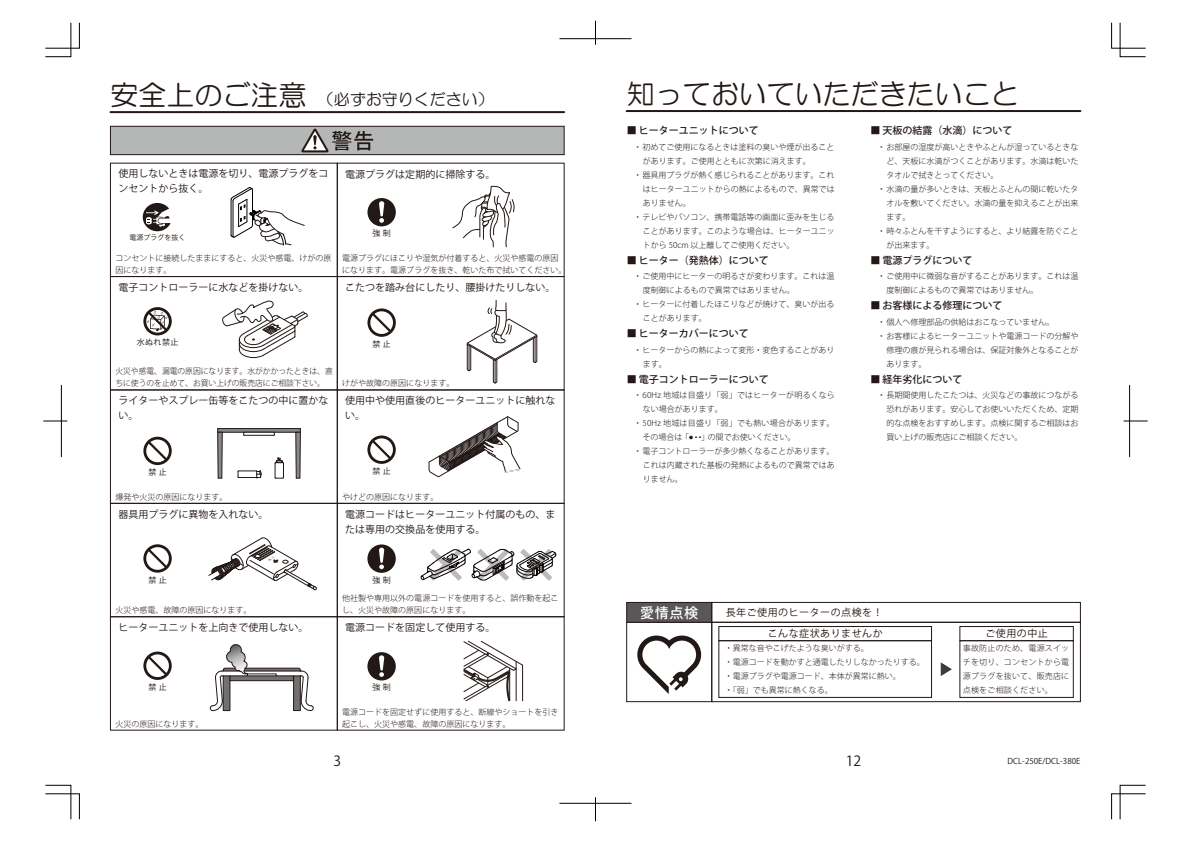
<style>
.page{position:relative;width:1191px;height:842px;background:#fff}
.page>*{position:absolute;margin:0;border:0;box-sizing:border-box;transform-origin:0 0}
.t1{font:28px "HG Maru Gothic MPRO";color:#221815}
.t2{font:16px "HG Maru Gothic MPRO";color:#221815}
.t3{font:500 14px "Koz Go Pro";color:#fff}
.t4{font:14px "Koz Go Pro";color:#221815}
.t5{font:10px/15px "Koz Go Pro";color:#221815}
.t6{font:500 10px "Koz Go Pro";color:#221815}
.t7{font:10px "Koz Go Pro";letter-spacing:.05em;color:#221815}
.t8{font:300 8px/14px "Koz Go Pro";color:#221815}
.t9{font:300 8px "Koz Go Pro";letter-spacing:.025em;color:#221815}
.t10{font:8px "Koz Go Pro";letter-spacing:.05em;color:#221815}
.t11{font:8px "Koz Go Pro";color:#221815}
.t12{font:7px "Koz Go Pro";color:#221815}
.s1{font-size:28px}
</style>
<div class="page">
<svg style="left:45px;top:785px;width:35px;height:35px"></svg>
<svg style="left:45px;top:22px;width:35px;height:35px"></svg>
<svg style="left:1111px;top:22px;width:34px;height:35px"></svg>
<svg style="left:1111px;top:785px;width:34px;height:35px"></svg>
<svg style="left:43px;top:421px;width:24px;height:1px"></svg>
<hr style="left:61px;top:385px;width:1px;height:72px;background:#000">
<svg style="left:1123px;top:421px;width:24px;height:1px"></svg>
<hr style="left:1129px;top:385px;width:1px;height:72px;background:#000">
<hr style="left:559px;top:39px;width:72px;height:1px;background:#000">
<svg style="left:595px;top:21px;width:1px;height:24px"></svg>
<hr style="left:559px;top:803px;width:72px;height:1px;background:#000">
<svg style="left:595px;top:797px;width:1px;height:24px"></svg>
<svg style="left:637px;top:635px;width:64px;height:59px"></svg>
<div style="left:711px;top:622px;width:369px;height:80px;border:1px solid #221815"></div>
<div style="left:626px;top:622px;width:86px;height:80px;border:1px solid #221815"></div>
<div style="left:626px;top:602px;width:86px;height:21px;background:#595757;border:1px solid #221815"></div>
<div style="left:711px;top:602px;width:369px;height:21px;border:1px solid #221815"></div>
<div style="left:959px;top:640px;width:114px;height:58px;border:1px solid #221815"></div>
<div style="left:959px;top:626px;width:114px;height:15px;border:1px solid #221815"></div>
<div style="left:718px;top:640px;width:214px;height:58px;border:1px solid #221815"></div>
<div style="left:718px;top:626px;width:214px;height:15px;border:1px solid #221815"></div>
<svg style="left:940px;top:662px;width:12px;height:14px"></svg>
<hr style="left:626px;top:110px;width:454px;height:2px;background:#221815">
<svg style="left:463px;top:641px;width:60px;height:61px"></svg>
<svg style="left:210px;top:644px;width:104px;height:67px"></svg>
<svg style="left:143px;top:203px;width:28px;height:28px"></svg>
<svg style="left:230px;top:187px;width:75px;height:58px"></svg>
<svg style="left:143px;top:307px;width:29px;height:28px"></svg>
<div style="left:110px;top:276px;width:228px;height:114px;border:1px solid #221815"></div>
<div style="left:337px;top:276px;width:227px;height:114px;border:1px solid #221815"></div>
<div style="left:110px;top:389px;width:228px;height:115px;border:1px solid #221815"></div>
<div style="left:337px;top:389px;width:227px;height:115px;border:1px solid #221815"></div>
<div style="left:110px;top:503px;width:228px;height:114px;border:1px solid #221815"></div>
<div style="left:337px;top:503px;width:227px;height:114px;border:1px solid #221815"></div>
<div style="left:110px;top:616px;width:228px;height:115px;border:1px solid #221815"></div>
<div style="left:337px;top:616px;width:227px;height:115px;border:1px solid #221815"></div>
<svg style="left:143px;top:437px;width:29px;height:28px"></svg>
<svg style="left:367px;top:198px;width:29px;height:28px"></svg>
<svg style="left:367px;top:435px;width:29px;height:29px"></svg>
<svg style="left:143px;top:544px;width:29px;height:29px"></svg>
<svg style="left:143px;top:652px;width:29px;height:28px"></svg>
<svg style="left:367px;top:652px;width:29px;height:28px"></svg>
<svg style="left:452px;top:185px;width:63px;height:62px"></svg>
<svg style="left:222px;top:301px;width:85px;height:57px"></svg>
<svg style="left:367px;top:308px;width:29px;height:29px"></svg>
<svg style="left:208px;top:537px;width:109px;height:53px"></svg>
<svg style="left:421px;top:549px;width:135px;height:31px"></svg>
<svg style="left:367px;top:544px;width:29px;height:29px"></svg>
<div style="left:110px;top:126px;width:454px;height:29px;background:#b5b6b6;border:1px solid #221815"></div>
<svg style="left:301px;top:128px;width:72px;height:24px"></svg>
<hr style="left:110px;top:111px;width:454px;height:2px;background:#221815">
<svg style="left:429px;top:416px;width:92px;height:61px"></svg>
<svg style="left:466px;top:300px;width:71px;height:84px"></svg>
<svg style="left:275px;top:458px;width:9px;height:21px"></svg>
<svg style="left:217px;top:428px;width:84px;height:4px"></svg>
<svg style="left:217px;top:432px;width:6px;height:47px"></svg>
<svg style="left:295px;top:432px;width:6px;height:47px"></svg>
<svg style="left:243px;top:432px;width:31px;height:4px"></svg>
<svg style="left:238px;top:471px;width:24px;height:8px"></svg>
<h2 class="t2" style="left:110px;top:91px;width:385px"><span class="s1">安全上のご注意</span> （必ずお守りください）</h2>
<p class="t5" style="left:118px;top:167px;width:211px">使用しないときは電源を切り、電源プラグをコンセントから抜く。</p>
<p class="t5" style="left:345px;top:167px;width:151px">電源プラグは定期的に掃除する。</p>
<p class="t12" style="left:130px;top:233px;width:57px">電源プラグを抜く</p>
<p class="t8" style="left:115px;top:252px;width:218px;line-height:12px">コンセントに接続したままにすると、火災や感電、けがの原因になります。</p>
<p class="t5" style="left:118px;top:280px;width:191px">電子コントローラーに水などを掛けない。</p>
<p class="t10" style="left:372px;top:228px;width:20px">強制</p>
<p class="t8" style="left:342px;top:252px;width:226px;line-height:12px">電源プラグにほこりや湿気が付着すると、火災や感電の原因になります。電源プラグを抜き、乾いた布で拭いてください。</p>
<p class="t5" style="left:345px;top:280px;width:212px">こたつを踏み台にしたり、腰掛けたりしない。</p>
<p class="t10" style="left:137px;top:337px;width:43px">水ぬれ禁止</p>
<p class="t8" style="left:115px;top:366px;width:219px;line-height:12px">火災や感電、漏電の原因になります。水がかかったときは、直ちに使うのを止めて、お買い上げの販売店にご相談下さい。</p>
<p class="t5" style="left:118px;top:393px;width:211px">ライターやスプレー缶等をこたつの中に置かない。</p>
<p class="t10" style="left:372px;top:339px;width:20px">禁止</p>
<p class="t8" style="left:342px;top:377px;width:113px">けがや故障の原因になります。</p>
<p class="t5" style="left:345px;top:393px;width:211px">使用中や使用直後のヒーターユニットに触れない。</p>
<p class="t10" style="left:148px;top:467px;width:20px">禁止</p>
<p class="t10" style="left:372px;top:466px;width:20px">禁止</p>
<p class="t8" style="left:115px;top:490px;width:114px">爆発や火災の原因になります。</p>
<p class="t5" style="left:118px;top:507px;width:151px">器具用プラグに異物を入れない。</p>
<p class="t8" style="left:342px;top:490px;width:97px">やけどの原因になります。</p>
<p class="t5" style="left:345px;top:507px;width:211px">電源コードはヒーターユニット付属のもの、または専用の交換品を使用する。</p>
<p class="t10" style="left:148px;top:574px;width:20px">禁止</p>
<p class="t10" style="left:372px;top:575px;width:20px">強制</p>
<p class="t8" style="left:115px;top:603px;width:138px">火災や感電、故障の原因になります。</p>
<p class="t5" style="left:118px;top:620px;width:191px">ヒーターユニットを上向きで使用しない。</p>
<p class="t8" style="left:342px;top:592px;width:217px;line-height:12px">他社製や専用以外の電源コードを使用すると、誤作動を起こし、火災や故障の原因になります。</p>
<p class="t5" style="left:345px;top:620px;width:151px">電源コードを固定して使用する。</p>
<p class="t10" style="left:148px;top:682px;width:20px">禁止</p>
<p class="t10" style="left:372px;top:682px;width:20px">強制</p>
<p class="t8" style="left:115px;top:717px;width:90px">火災の原因になります。</p>
<p class="t8" style="left:342px;top:706px;width:217px;line-height:12px">電源コードを固定せずに使用すると、断線やショートを引き起こし、火災や感電、故障の原因になります。</p>
<h1 class="t1" style="left:626px;top:80px;width:393px">知っておいていただきたいこと</h1>
<p class="t6" style="left:626px;top:124px;width:133px">■ ヒーターユニットについて</p>
<p class="t8" style="left:633px;top:140px;width:202px">・初めてご使用になるときは塗料の臭いや煙が出ること</p>
<p class="t8" style="left:642px;top:154px;width:169px">があります。ご使用とともに次第に消えます。</p>
<p class="t8" style="left:633px;top:168px;width:202px">・器具用プラグが熱く感じられることがあります。これ</p>
<p class="t8" style="left:642px;top:182px;width:193px">はヒーターユニットからの熱によるもので、異常では</p>
<p class="t8" style="left:642px;top:196px;width:49px">ありません。</p>
<p class="t8" style="left:633px;top:210px;width:202px">・テレビやパソコン、携帯電話等の画面に歪みを生じる</p>
<p class="t8" style="left:642px;top:224px;width:193px">ことがあります。このような場合は、ヒーターユニッ</p>
<p class="t8" style="left:642px;top:238px;width:153px">トから 50cm 以上離してご使用ください。</p>
<p class="t6" style="left:626px;top:253px;width:143px">■ ヒーター（発熱体）について</p>
<p class="t8" style="left:633px;top:269px;width:202px">・ご使用中にヒーターの明るさが変わります。これは温</p>
<p class="t8" style="left:642px;top:283px;width:153px">度制御によるもので異常ではありません。</p>
<p class="t8" style="left:633px;top:297px;width:202px">・ヒーターに付着したほこりなどが焼けて、臭いが出る</p>
<p class="t8" style="left:642px;top:311px;width:65px">ことがあります。</p>
<p class="t6" style="left:626px;top:327px;width:123px">■ ヒーターカバーについて</p>
<p class="t8" style="left:642px;top:343px;width:193px;text-indent:-9px">・ヒーターからの熱によって変形・変色することがあります。</p>
<p class="t6" style="left:626px;top:372px;width:143px">■ 電子コントローラーについて</p>
<p class="t9" style="left:633px;top:390px;width:203px">・60Hz 地域は目盛り「弱」ではヒーターが明るくなら</p>
<p class="t8" style="left:642px;top:402px;width:81px">ない場合があります。</p>
<p class="t9" style="left:633px;top:418px;width:202px">・50Hz 地域は目盛り「弱」でも熱い場合があります。</p>
<p class="t8" style="left:642px;top:430px;width:154px">その場合は「<sup>●</sup> <sup>●</sup> <sup>●</sup>」の間でお使いください。</p>
<p class="t8" style="left:633px;top:444px;width:202px">・電子コントローラーが多少熱くなることがあります。</p>
<p class="t8" style="left:642px;top:458px;width:193px">これは内蔵された基板の発熱によるもので異常ではあ</p>
<p class="t8" style="left:642px;top:472px;width:41px">りません。</p>
<p class="t6" style="left:870px;top:124px;width:143px">■ 天板の結露（水滴）について</p>
<p class="t8" style="left:877px;top:140px;width:202px">・お部屋の湿度が高いときやふとんが湿っているときな</p>
<p class="t8" style="left:886px;top:154px;width:193px">ど、天板に水滴がつくことがあります。水滴は乾いた</p>
<p class="t8" style="left:886px;top:168px;width:113px">タオルで拭きとってください。</p>
<p class="t8" style="left:877px;top:182px;width:202px">・水滴の量が多いときは、天板とふとんの間に乾いたタ</p>
<p class="t8" style="left:886px;top:196px;width:193px">オルを敷いてください。水滴の量を抑えることが出来</p>
<p class="t8" style="left:886px;top:210px;width:25px">ます。</p>
<p class="t8" style="left:877px;top:224px;width:202px">・時々ふとんを干すようにすると、より結露を防ぐこと</p>
<p class="t8" style="left:886px;top:238px;width:49px">が出来ます。</p>
<p class="t6" style="left:870px;top:253px;width:103px">■ 電源プラグについて</p>
<p class="t8" style="left:886px;top:269px;width:193px;text-indent:-9px">・ご使用中に微弱な音がすることがあります。これは温度制御によるもので異常ではありません。</p>
<p class="t6" style="left:870px;top:299px;width:133px">■ お客様による修理について</p>
<p class="t8" style="left:877px;top:315px;width:178px">・個人へ修理部品の供給はおこなっていません。</p>
<p class="t8" style="left:877px;top:329px;width:202px">・お客様によるヒーターユニットや電源コードの分解や</p>
<p class="t8" style="left:886px;top:343px;width:193px">修理の痕が見られる場合は、保証対象外となることが</p>
<p class="t8" style="left:886px;top:357px;width:41px">あります。</p>
<p class="t6" style="left:870px;top:372px;width:93px">■ 経年劣化について</p>
<p class="t8" style="left:886px;top:388px;width:193px;text-align:justify;text-indent:-9px">・長期間使用したこたつは、火災などの事故につながる恐れがあります。安心してお使いいただくため、定期的な点検をおすすめします。点検に関するご相談はお買い上げの販売店にご相談ください。</p>
<h3 class="t3" style="left:640px;top:603px;width:60px">愛情点検</h3>
<p class="t7" style="left:725px;top:606px;width:158px">長年ご使用のヒーターの点検を！</p>
<p class="t8" style="left:725px;top:641px;width:201px">・異常な音やこげたような臭いがする。<br>・電源コードを動かすと通電したりしなかったりする。・電源プラグや電源コード、本体が異常に熱い。<br>・「弱」でも異常に熱くなる。</p>
<p class="t8" style="left:963px;top:641px;width:108px;text-align:justify">事故防止のため、電源スイッチを切り、コンセントから電源プラグを抜いて、販売店に点検をご相談ください。</p>
<p class="t7" style="left:767px;top:627px;width:116px">こんな症状ありませんか</p>
<p class="t5" style="left:985px;top:626px;width:64px">ご使用の中止</p>
<h3 class="t4" style="left:333px;top:752px;width:9px">3</h3>
<h3 class="t4" style="left:846px;top:752px;width:17px">12</h3>
<p class="t11" style="left:1007px;top:756px;width:74px">DCL-250E/DCL-380E</p>
</div>
